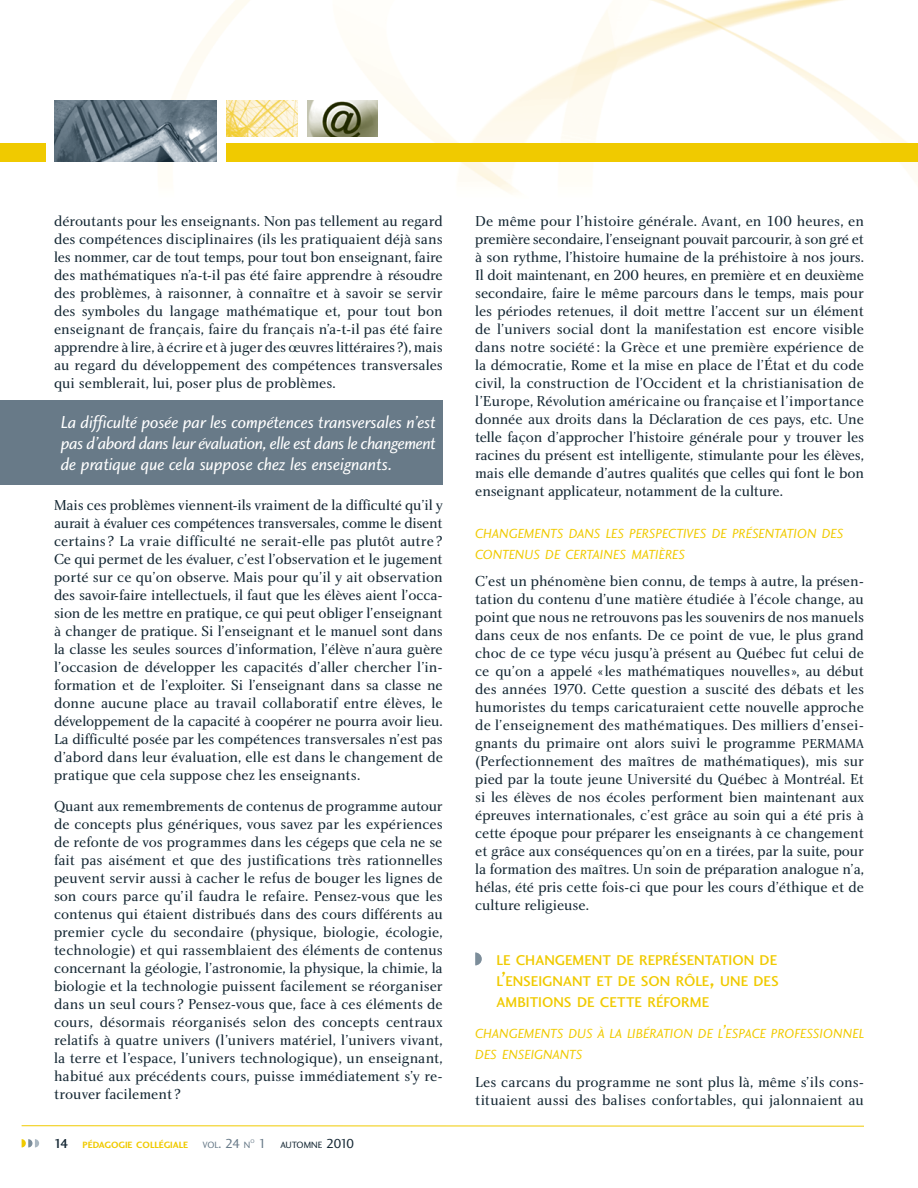
<style>
.page{position:relative;width:918px;height:1188px;background:#fff}
.page>*{position:absolute;margin:0;border:0;box-sizing:border-box;transform-origin:0 0}
.t1{font:18px/21px "Charlotte Sans Book Italic Plain";letter-spacing:-.015em;color:#fff;text-align:justify}
.t2{font:15px/18px "Charlotte Book Plain";color:#142733;text-align:justify}
.t3{font:14.7px/21px "Charlotte Sans Medium Plain";letter-spacing:.005em;color:#f0ca00}
.t4{font:13.65px/21px "Charlotte Sans Book Italic Plain";letter-spacing:-.02em;color:#f0ca00}
.t5{font:9.45px "Charlotte Sans Bold Plain";color:#f0ca00}
.t6{font:9.45px "Charlotte Sans Book Plain";color:#142733}
.t7{font:9.45px "Charlotte Sans Book Plain";color:#687a88}
.t8{font:5.55px "Charlotte Sans Book Plain";color:#687a88}
.s1{font-family:"Charlotte Sans Medium Plain";font-size:13.5px;color:#142733}
.s2{font-size:13.5px}
.s3{font-size:13.5px;color:#687a88}
.s4{font-size:21px}
.s5{font-size:19.5px}
</style>
<div class="page">
<img style="left:0;top:0;width:918px;height:194px">
<img style="left:55px;top:101px;width:162px;height:61px">
<img style="left:307px;top:101px;width:71px;height:36px">
<img style="left:227px;top:101px;width:70px;height:36px">
<div style="left:0;top:400px;width:443px;height:85px;background:#687a88"></div>
<svg style="left:475px;top:952px;width:7px;height:14px"></svg>
<hr style="left:22px;top:1125px;width:842px;height:2px;background:#f0ca00">
<div style="left:227px;top:144px;width:691px;height:18px;background:#f0ca00"></div>
<div style="left:0;top:144px;width:46px;height:18px;background:#f0ca00"></div>
<svg style="left:22px;top:1139px;width:17px;height:9px"></svg>
<p class="t2" style="left:54px;top:213px;width:390px">déroutants pour les enseignants. Non pas tellement au regard des compétences disciplinaires (ils les pratiquaient déjà sans les nommer, car de tout temps, pour tout bon enseignant, faire des mathématiques n’a-t-il pas été faire apprendre à résoudre des problèmes, à raisonner, à connaître et à savoir se servir des symboles du langage mathématique et, pour tout bon enseignant de français, faire du français n’a-t-il pas été faire apprendre à lire, à écrire et à juger des œuvres littéraires ?), mais au regard du développement des compétences transversales qui semblerait, lui, poser plus de problèmes.</p>
<p class="t1" style="left:61px;top:413px;width:377px">La difficulté posée par les compétences transversales n’est pas d’abord dans leur évaluation, elle est dans le changement de pratique que cela suppose chez les enseignants.</p>
<p class="t2" style="left:54px;top:497px;width:391px">Mais ces problèmes viennent-ils vraiment de la difficulté qu’il y aurait à évaluer ces compétences transversales, comme le disent certains ? La vraie difficulté ne serait-elle pas plutôt autre ?<br>Ce qui permet de les évaluer, c’est l’observation et le jugement porté sur ce qu’on observe. Mais pour qu’il y ait observation des savoir-faire intellectuels, il faut que les élèves aient l’occa&shy;sion de les mettre en pratique, ce qui peut obliger l’enseignant à changer de pratique. Si l’enseignant et le manuel sont dans la classe les seules sources d’information, l’élève n’aura guère l’occasion de développer les capacités d’aller chercher l’in&shy;formation et de l’exploiter. Si l’enseignant dans sa classe ne donne aucune place au travail collaboratif entre élèves, le développement de la capacité à coopérer ne pourra avoir lieu.<br>La difficulté posée par les compétences transversales n’est pas d’abord dans leur évaluation, elle est dans le changement de pratique que cela suppose chez les enseignants.</p>
<p class="t2" style="left:54px;top:798px;width:390px">Quant aux remembrements de contenus de programme autour de concepts plus génériques, vous savez par les expériences de refonte de vos programmes dans les cégeps que cela ne se fait pas aisément et que des justifications très rationnelles peuvent servir aussi à cacher le refus de bouger les lignes de son cours parce qu’il faudra le refaire. Pensez-vous que les contenus qui étaient distribués dans des cours différents au premier cycle du secondaire (physique, biologie, écologie, technologie) et qui rassemblaient des éléments de contenus concernant la géologie, l’astronomie, la physique, la chimie, la biologie et la technologie puissent facilement se réorganiser dans un seul cours ? Pensez-vous que, face à ces éléments de cours, désormais réorganisés selon des concepts centraux relatifs à quatre univers (l’univers matériel, l’univers vivant, la terre et l’espace, l’univers technologique), un enseignant, habitué aux précédents cours, puisse immédiatement s’y re&shy;trouver facilement ?</p>
<p class="t5" style="left:54px;top:1141px;width:136px"><span class="s1">14</span> PÉDAGOGIE COLLÉGIALE</p>
<p class="t7" style="left:202px;top:1141px;width:49px">VOL<span class="s2">. 24</span> N</p>
<p class="t8" style="left:250px;top:1139px;width:6px">O</p>
<p class="t6" style="left:258px;top:1141px;width:97px"><span class="s3">1</span> AUTOMNE <span class="s2">2010</span></p>
<p class="t2" style="left:475px;top:213px;width:390px">De même pour l’histoire générale. Avant, en 100 heures, en première secondaire, l’enseignant pouvait parcourir, à son gré et à son rythme, l’histoire humaine de la préhistoire à nos jours.<br>Il doit maintenant, en 200 heures, en première et en deuxième secondaire, faire le même parcours dans le temps, mais pour les périodes retenues, il doit mettre l’accent sur un élément de l’univers social dont la manifestation est encore visible dans notre société : la Grèce et une première expérience de la démocratie, Rome et la mise en place de l’État et du code civil, la construction de l’Occident et la christianisation de l’Europe, Révolution américaine ou française et l’importance donnée aux droits dans la Déclaration de ces pays, etc. Une telle façon d’approcher l’histoire générale pour y trouver les racines du présent est intelligente, stimulante pour les élèves, mais elle demande d’autres qualités que celles qui font le bon enseignant applicateur, notamment de la culture.</p>
<p class="t4" style="left:475px;top:525px;width:370px">CHANGEMENTS DANS LES PERSPECTIVES DE PRÉSENTATION DES<br>CONTENUS DE CERTAINES MATIÈRES</p>
<p class="t2" style="left:475px;top:573px;width:390px">C’est un phénomène bien connu, de temps à autre, la présen&shy;tation du contenu d’une matière étudiée à l’école change, au point que nous ne retrouvons pas les souvenirs de nos manuels dans ceux de nos enfants. De ce point de vue, le plus grand choc de ce type vécu jusqu’à présent au Québec fut celui de ce qu’on a appelé « les mathématiques nouvelles », au début des années 1970. Cette question a suscité des débats et les humoristes du temps caricaturaient cette nouvelle approche de l’enseignement des mathématiques. Des milliers d’ensei&shy;gnants du primaire ont alors suivi le programme <span class="s2">PERMAMA </span>(Perfectionnement des maîtres de mathématiques), mis sur pied par la toute jeune Université du Québec à Montréal. Et si les élèves de nos écoles performent bien maintenant aux épreuves internationales, c’est grâce au soin qui a été pris à cette époque pour préparer les enseignants à ce changement et grâce aux conséquences qu’on en a tirées, par la suite, pour la formation des maîtres. Un soin de préparation analogue n’a, hélas, été pris cette fois-ci que pour les cours d’éthique et de culture religieuse.</p>
<p class="t3" style="left:496px;top:951px;width:284px">LE CHANGEMENT DE REPRÉSENTATION DE<br>L<span class="s4">’</span>ENSEIGNANT ET DE SON RÔLE<span class="s4">,</span> UNE DES<br>AMBITIONS DE CETTE RÉFORME</p>
<p class="t4" style="left:475px;top:1024px;width:390px">CHANGEMENTS DUS À LA LIBÉRATION DE L<span class="s5">’</span>ESPACE PROFESSIONNEL<br>DES ENSEIGNANTS</p>
<p class="t2" style="left:475px;top:1074px;width:390px">Les carcans du programme ne sont plus là, même s’ils cons&shy;tituaient aussi des balises confortables, qui jalonnaient au</p>
</div>
